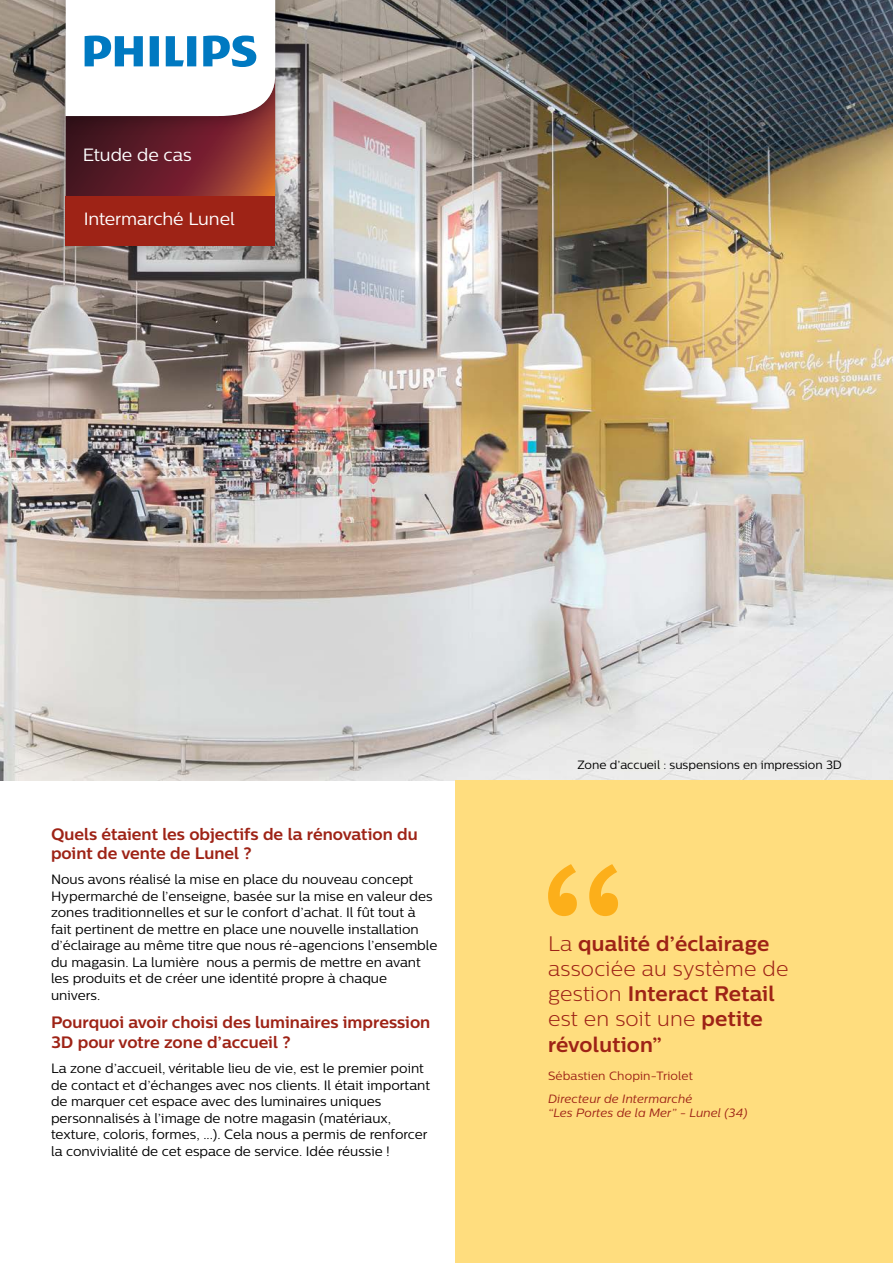
<style>
.page{position:relative;width:893px;height:1263px;background:#fff}
.page>*{position:absolute;margin:0;border:0;box-sizing:border-box;transform-origin:0 0}
.t1{font:700 21px/25.2px "Centrale Sans";letter-spacing:.01em;color:#9e2316}
.t2{font:17.7px "Centrale Sans";letter-spacing:-.005em;color:#fff}
.t3{font:700 16.5px/19.8px "Centrale Sans";color:#9e2316}
.t4{font:13.5px/16.5px "Centrale Sans";color:#000}
.t5{font:italic 12px/14.4px "Centrale Sans";letter-spacing:.01em;color:#9e2316}
.t6{font:12px "Centrale Sans";color:#000}
.t7{font:12px "Centrale Sans";letter-spacing:.01em;color:#9e2316}
.s1{font-weight:300}
</style>
<div class="page">
<img style="left:0;top:0;width:893px;height:780px">
<div style="left:455px;top:780px;width:438px;height:483px;background:#ffdd7e"></div>
<img style="left:41px;top:141px;width:259px;height:80px">
<img style="left:41px;top:0;width:259px;height:141px">
<svg style="left:66px;top:0;width:209px;height:176px"></svg>
<img style="left:45px;top:176px;width:251px;height:90px">
<div style="left:66px;top:196px;width:209px;height:50px;background:#9e2316"></div>
<svg style="left:548px;top:864px;width:70px;height:52px"></svg>
<h2 class="t2" style="left:83px;top:144px;width:110px">Etude de cas</h2>
<h2 class="t2" style="left:84px;top:209px;width:153px">Intermarché Lunel</h2>
<p class="t3" style="left:51px;top:824px;width:368px">Quels étaient les objectifs de la rénovation du point de vente de Lunel ?</p>
<p class="t4" style="left:51px;top:871px;width:388px">Nous avons réalisé la mise en place du nouveau concept Hypermarché de l’enseigne, basée sur la mise en valeur des zones traditionnelles et sur le confort d’achat. Il fût tout à fait pertinent de mettre en place une nouvelle installation d’éclairage au même titre que nous ré-agencions l’ensemble du magasin. La lumière nous a permis de mettre en avant les produits et de créer une identité propre à chaque univers.</p>
<p class="t3" style="left:51px;top:1012px;width:381px">Pourquoi avoir choisi des luminaires impression<br>3D pour votre zone d’accueil ?</p>
<p class="t4" style="left:51px;top:1060px;width:381px">La zone d’accueil, véritable lieu de vie, est le premier point de contact et d’échanges avec nos clients. Il était important de marquer cet espace avec des luminaires uniques personnalisés à l’image de notre magasin (matériaux, texture, coloris, formes, ...). Cela nous a permis de renforcer la convivialité de cet espace de service. Idée réussie !</p>
<p class="t6" style="left:577px;top:758px;width:266px">Zone d’accueil : suspensions en impression 3D</p>
<h1 class="t1" style="left:548px;top:930px;width:242px"><span class="s1">La</span> qualité d’éclairage <span class="s1">associée au système de gestion</span> Interact Retail <span class="s1">est en soit une</span> petite révolution”</h1>
<p class="t7" style="left:548px;top:1069px;width:146px">Sébastien Chopin-Triolet</p>
<p class="t5" style="left:548px;top:1091px;width:201px">Directeur de Intermarché<br>“Les Portes de la Mer” - Lunel (34)</p>
</div>
